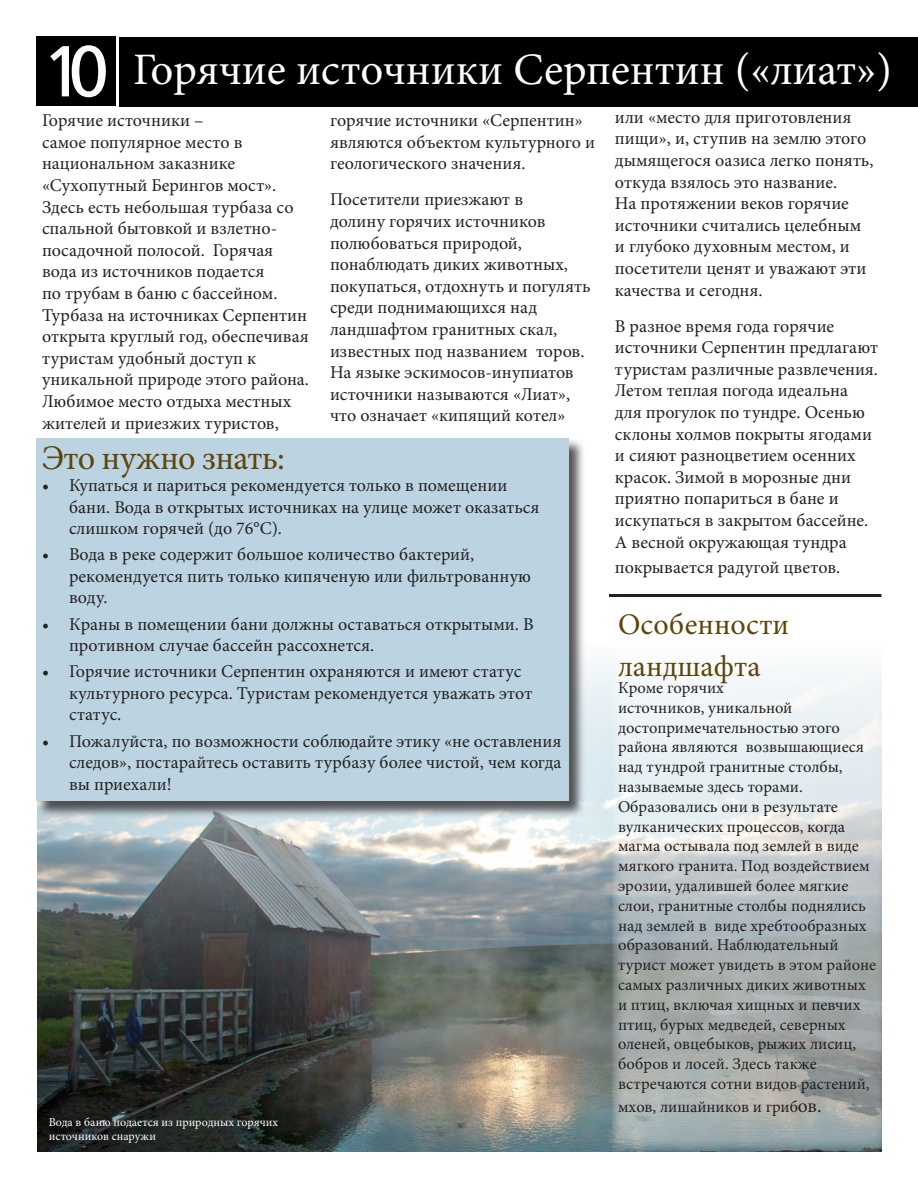
<style>
.page{position:relative;width:918px;height:1188px;background:#fff}
.page>*{position:absolute;margin:0;border:0;box-sizing:border-box;transform-origin:0 0}
.t1{font:45px "Minion Pro";color:#fff}
.t2{font:34.5px "Minion Pro";letter-spacing:-.02em;color:#5e450b}
.t3{font:30px/41.4px "Minion Pro";letter-spacing:.005em;color:#5e450b}
.t4{font:18px/21.6px "Minion Pro";color:#231f20}
.t5{font:16.5px/19.8px "Minion Pro";color:#231f20}
.t6{font:12px/14.4px "Minion Pro";color:#fff}
.s1{font-family:"Frutiger LT Std";font-size:72px}
.s2{font-size:19.5px}
</style>
<div class="page">
<img style="left:37px;top:662px;width:845px;height:490px">
<svg style="left:612px;top:662px;width:270px;height:489px;background:#c2c8c9"></svg>
<div style="left:36px;top:438px;width:549px;height:380px;background:#231f20;opacity:.75"></div>
<div style="left:36px;top:438px;width:532px;height:363px;background:#bcd3e1"></div>
<hr style="left:609px;top:594px;width:272px;height:3px;background:#231f20">
<div style="left:120px;top:37px;width:798px;height:70px;background:#000"></div>
<div style="left:36px;top:36px;width:79px;height:70px;background:#000"></div>
<h2 class="t1" style="left:42px;top:39px;width:851px"><span class="s1">10</span> Гор чие источники Серпентин («лиат»)</h2>
<p class="t4" style="left:42px;top:110px;width:269px">Гор чие источники –<br>самое попул рное место в национальном заказнике «Сухопутный Берингов мост».<br>Здесь есть небольша турбаза со спальной бытовкой и взлетно&shy;посадочной полосой. Гор ча<br>вода из источников подаетс<br>по трубам в баню с бассейном.<br>Турбаза на источниках Серпентин открыта круглый год, обеспечива туристам удобный доступ к уникальной природе этого района.<br>Любимое место отдыха местных жителей и приезжих туристов,</p>
<h3 class="t2" style="left:42px;top:435px;width:244px">Это нужно знать:</h3>
<p class="t4" style="left:330px;top:110px;width:254px">гор чие источники «Серпентин»</p>
<p class="t4" style="left:339px;top:131px;width:258px">вл ютс объектом культурного и</p>
<p class="t4" style="left:330px;top:153px;width:197px">геологического значени .</p>
<p class="t4" style="left:330px;top:189px;width:262px">Посетители приезжают в<br>долину гор чих источников полюбоватьс природой, понаблюдать диких животных, покупатьс , отдохнуть и погул ть среди поднимающихс над ландшафтом гранитных скал, известных под названием торов.<br>На зыке эскимосов-инупиатов источники называютс «Лиат», что означает «кип щий котел»</p>
<p class="t4" style="left:615px;top:106px;width:260px">или «место дл приготовлени пищи», и, ступив на землю этого дым щегос оазиса легко пон ть, откуда вз лось это название.<br>На прот жении веков гор чие источники считались целебным и глубоко духовным местом, и посетители цен т и уважают эти качества и сегодн .</p>
<p class="t4" style="left:615px;top:315px;width:265px">В разное врем года гор чие источники Серпентин предлагают туристам различные развлечени .<br>Летом тепла погода идеальна<br>дл прогулок по тундре. Осенью склоны холмов покрыты годами и си ют разноцветием осенних красок. Зимой в морозные дни при тно попаритьс в бане и искупатьс в закрытом бассейне.<br>А весной окружающа тундра</p>
<p class="t4" style="left:615px;top:556px;width:227px">покрываетс радугой цветов.</p>
<h3 class="t3" style="left:618px;top:604px;width:173px">Особенности ландшафта</h3>
<p class="t5" style="left:618px;top:678px;width:260px">Кроме гор чих<br>источников, уникальной достопримечательностью этого района вл ютс возвышающиес над тундрой гранитные столбы, называемые здесь торами.<br>Образовались они в результате вулканических процессов, когда магма остывала под землей в виде<br>м гкого гранита. Под воздействием эрозии, удалившей более м гкие слои, гранитные столбы подн лись над землей в виде хребтообразных образований. Наблюдательный турист может увидеть в этом районе самых различных диких животных и птиц, включа хищных и певчих птиц, бурых медведей, северных оленей, овцебыков, рыжих лисиц, бобров и лосей. Здесь также встречаютс сотни видов растений,</p>
<p class="t5" style="left:618px;top:1097px;width:205px">мхов, лишайников и гриб<span class="s2">ов.</span></p>
<p class="t4" style="left:69px;top:474px;width:463px;text-indent:-27px">• Купатьс и паритьс рекомендуетс только в помещении бани. Вода в открытых источниках на улице может оказатьс слишком гор чей (до 76°С).</p>
<p class="t4" style="left:69px;top:544px;width:463px;text-indent:-27px">• Вода в реке содержит большое количество бактерий, рекомендуетс пить только кип ченую или фильтрованную воду.</p>
<p class="t4" style="left:69px;top:613px;width:466px;text-indent:-27px">• Краны в помещении бани должны оставатьс открытыми. В противном случае бассейн рассохнетс .</p>
<p class="t4" style="left:69px;top:661px;width:465px;text-indent:-27px">• Гор чие источники Серпентин охран ютс и имеют статус культурного ресурса. Туристам рекомендуетс уважать этот статус.</p>
<p class="t4" style="left:69px;top:730px;width:494px;text-indent:-27px">• Пожалуйста, по возможности соблюдайте этику «не оставлени следов», постарайтесь оставить турбазу более чистой, чем когда вы приехали!</p>
<p class="t6" style="left:49px;top:1115px;width:231px">Вода в баню подаетс из природных гор чих источников снаружи</p>
</div>
